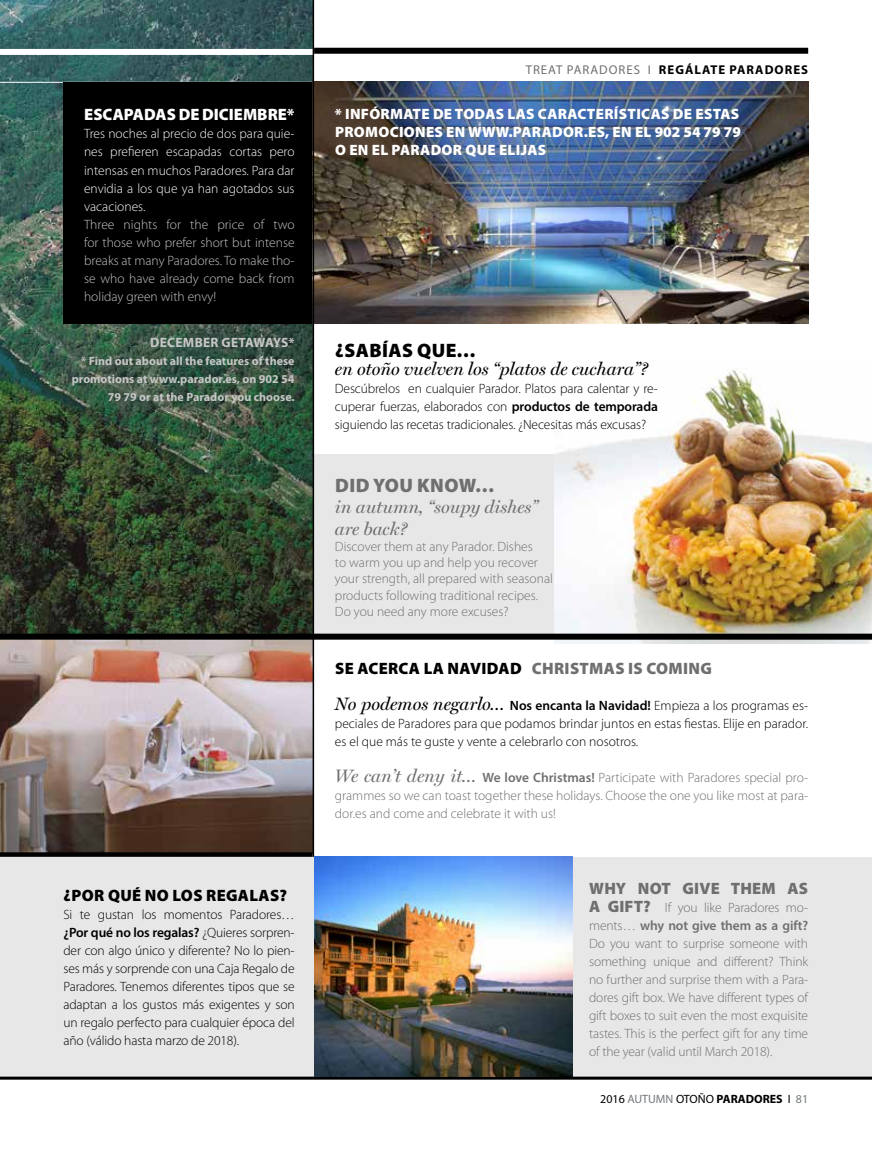
<style>
.page{position:relative;width:872px;height:1149px;background:#fff}
.page>*{position:absolute;margin:0;border:0;box-sizing:border-box;transform-origin:0 0}
.t1{font:900 19.5px "Myriad Pro";letter-spacing:.02em;color:#000}
.t2{font:900 19.5px "Myriad Pro";letter-spacing:.02em;color:#706f6f}
.t3{font:italic 18px "Miller Display";color:#000}
.t4{font:italic 18px/21.6px "Miller Display";color:#706f6f}
.t5{font:900 16.5px "Myriad Pro";letter-spacing:.02em;color:#000}
.t6{font:900 16.5px "Myriad Pro";color:#fff}
.t7{font:900 16.5px "Myriad Pro";letter-spacing:.01em;color:#706f6f}
.t8{font:900 15px/18px "Myriad Pro";letter-spacing:.02em;color:#fff;text-align:justify}
.t9{font:300 13.5px/18px "Myriad Pro";color:#706f6f;text-align:justify}
.t10{font:300 13.5px/18px "Myriad Pro";letter-spacing:-.01em;color:#000;text-align:justify}
.t11{font:300 13.5px/18px "Myriad Pro";color:#c6c6c6;text-align:justify}
.t12{font:300 13.5px/18px "Myriad Pro";color:#fff;text-align:justify}
.t13{font:700 13.5px "Myriad Pro";letter-spacing:.02em;color:#c6c6c6}
.t14{font:700 12.75px "Myriad Pro";letter-spacing:.08em;color:#000}
.t15{font:700 12px/18px "Myriad Pro";color:#c6c6c6;text-align:right}
.t16{font:12px "Myriad Pro";color:#000}
.s1{font-weight:600}
.s2{font-weight:400;color:#706f6f}
.s3{color:#706f6f}
.s4{font-family:"Miller Display";font-weight:400;font-style:italic;font-size:18px}
.s5{font-weight:900;font-size:16.5px}
.s6{color:#73797c}
.s7{font-weight:700}
</style>
<div class="page">
<img style="left:554px;top:369px;width:318px;height:274px">
<div style="left:312px;top:454px;width:242px;height:182px;background:#e7e7e7"></div>
<div style="left:0;top:854px;width:314px;height:223px;background:#e7e7e7"></div>
<div style="left:314px;top:856px;width:558px;height:220px;background:#e7e7e7"></div>
<img style="left:0;top:0;width:312px;height:852px">
<div style="left:0;top:49px;width:313px;height:6px;background:#fff"></div>
<hr style="left:0;top:82px;width:312px;height:1px;background:#fff">
<div style="left:314px;top:48px;width:494px;height:6px;background:#000"></div>
<svg style="left:0;top:852px;width:312px;height:4px"></svg>
<div style="left:63px;top:82px;width:249px;height:241px;background:#000"></div>
<img style="left:314px;top:82px;width:494px;height:241px">
<hr style="left:0;top:1076px;width:872px;height:3px;background:#000">
<hr style="left:312px;top:0;width:2px;height:856px;background:#000">
<img style="left:314px;top:856px;width:258px;height:220px">
<div style="left:0;top:633px;width:872px;height:6px;background:#000"></div>
<p class="t6" style="left:84px;top:104px;width:212px">ESCAPADAS DE DICIEMBRE*</p>
<p class="t12" style="left:84px;top:125px;width:212px">Tres noches al precio de dos para quie&shy;nes prefieren escapadas cortas pero intensas en muchos Paradores. Para dar envidia a los que ya han agotados sus vacaciones.</p>
<p class="t11" style="left:84px;top:215px;width:212px">Three nights for the price of two for those who prefer short but intense breaks at many Paradores. To make tho&shy;se who have already come back from holiday green with envy!</p>
<p class="t13" style="left:150px;top:333px;width:146px">DECEMBER GETAWAYS*</p>
<p class="t15" style="left:72px;top:351px;width:224px">* Find out about all the features of these promotions at www.parador.es, on 902 54<br>79 79 or at the Parador you choose.</p>
<p class="t5" style="left:64px;top:884px;width:225px">¿POR QUÉ NO LOS REGALAS?</p>
<p class="t10" style="left:63px;top:904px;width:233px">Si te gustan los momentos Paradores… <span class="s1">¿Por qué no los regalas?</span> ¿Quieres sorpren&shy;der con algo único y diferente? No lo pien&shy;ses más y sorprende con una Caja Regalo de Paradores. Tenemos diferentes tipos que se adaptan a los gustos más exigentes y son un regalo perfecto para cualquier época del año (válido hasta marzo de 2018).</p>
<p class="t14" style="left:526px;top:61px;width:284px"><span class="s2">TREAT PARADORES I</span> REGÁLATE PARADORES</p>
<p class="t8" style="left:335px;top:105px;width:407px">* INFÓRMATE DE TODAS LAS CARACTERÍSTICAS DE ESTAS PROMOCIONES EN WWW.PARADOR.ES, EN EL 902 54 79 79<br>O EN EL PARADOR QUE ELIJAS</p>
<h1 class="t1" style="left:335px;top:337px;width:142px">¿SABÍAS QUE…</h1>
<h2 class="t3" style="left:335px;top:358px;width:314px">en otoño vuelven los “platos de cuchara”?</h2>
<p class="t10" style="left:335px;top:379px;width:324px">Descúbrelos en cualquier Parador. Platos para calentar y re&shy;cuperar fuerzas, elaborados con <span class="s1">productos de temporada </span>siguiendo las recetas tradicionales. ¿Necesitas más excusas?</p>
<h1 class="t2" style="left:335px;top:472px;width:161px">DID YOU KNOW…</h1>
<h2 class="t4" style="left:335px;top:496px;width:204px">in autumn, “soupy dishes” are back?</h2>
<p class="t9" style="left:335px;top:538px;width:220px;line-height:16.2px;text-align:left">Discover them at any Parador. Dishes<br>to warm you up and help you recover your strength, all prepared with seasonal products following traditional recipes.<br>Do you need any more excuses?</p>
<p class="t5" style="left:335px;top:657px;width:378px">SE ACERCA LA NAVIDAD <span class="s3">CHRISTMAS IS COMING</span></p>
<p class="t10" style="left:335px;top:696px;width:475px"><span class="s4">No podemos negarlo…</span> <span class="s1">Nos encanta la Navidad!</span> Empieza a los programas es&shy;peciales de Paradores para que podamos brindar juntos en estas fiestas. Elije en parador. es el que más te guste y vente a celebrarlo con nosotros.</p>
<p class="t9" style="left:335px;top:768px;width:475px"><span class="s4">We can’t deny it…</span> <span class="s1">We love Christmas!</span> Participate with Paradores special pro&shy;grammes so we can toast together these holidays. Choose the one you like most at para&shy;dor.es and come and celebrate it with us!</p>
<p class="t7" style="left:589px;top:877px;width:220px">WHY NOT GIVE THEM AS</p>
<p class="t9" style="left:589px;top:898px;width:221px"><span class="s5">A GIFT?</span> If you like Paradores mo&shy;ments… <span class="s1">why not give them as a gift?<br></span>Do you want to surprise someone with something unique and different? Think no further and surprise them with a Para&shy;dores gift box. We have different types of gift boxes to suit even the most exquisite tastes. This is the perfect gift for any time of the year (valid until March 2018).</p>
<p class="t16" style="left:600px;top:1090px;width:209px">2016 <span class="s6">AUTUMN</span> OTOÑO <span class="s7">PARADORES</span> Ι <span class="s6">81</span></p>
</div>
